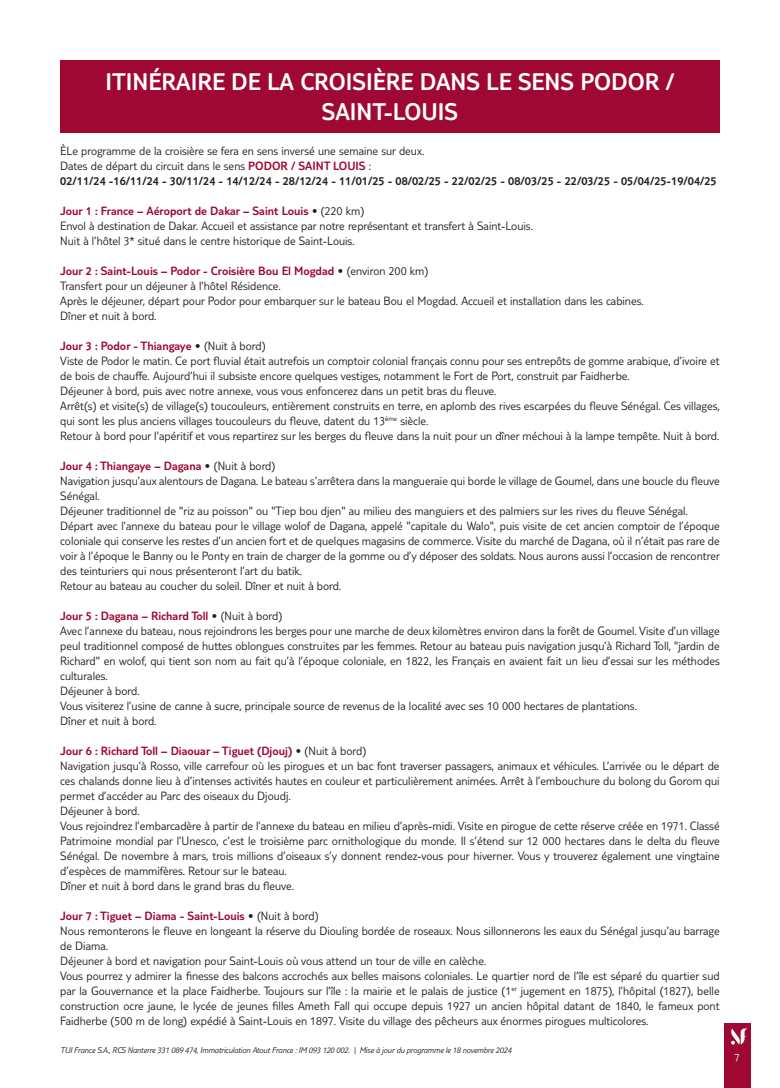
<style>
.page{position:relative;width:780px;height:1088px;background:#fff}
.page>*{position:absolute;margin:0;border:0;box-sizing:border-box;transform-origin:0 0}
.t1{font:300 25px/30px "TUI Type";color:#fff;text-align:center}
.t2{font:300 12.5px/15px "TUI Type";color:#231f20}
.t3{font:300 12.5px/15px "TUI Type";color:#231f20}
.t4{font:300 11.25px "TUI Type";color:#fff}
.t5{font:italic 300 8.75px "TUI Type";letter-spacing:-.02em;color:#231f20}
.s1{font-style:inherit}
.s2{color:#9e0832}
</style>
<div class="page">
<div style="left:724px;top:1023px;width:26px;height:65px;background:#9e0832"></div>
<svg style="left:731px;top:1028px;width:17px;height:16px"></svg>
<div style="left:60px;top:60px;width:659px;height:73px;background:#9e0832"></div>
<h1 class="t1" style="left:105px;top:66px;width:570px">ITINÉRAIRE DE LA CROISIÈRE DANS LE SENS PODOR /<br>SAINT-LOUIS</h1>
<p class="t3" style="left:60px;top:143px;width:658px"><span class="s1">ÈLe programme de la croisière se fera en sens inversé une semaine sur deux.<br>Dates de départ du circuit dans le sens</span> <span class="s2">PODOR / SAINT LOUIS</span> <span class="s1">:<br></span>02/11/24 -16/11/24 - 30/11/24 - 14/12/24 - 28/12/24 - 11/01/25 - 08/02/25 - 22/02/25 - 08/03/25 - 22/03/25 - 05/04/25-19/04/25</p>
<p class="t2" style="left:60px;top:203px;width:474px"><span class="s2">Jour 1 : France – Aéroport de Dakar – Saint Louis</span> • (220 km)<br>Envol à destination de Dakar. Accueil et assistance par notre représentant et transfert à Saint-Louis.<br>Nuit à l’hôtel 3* situé dans le centre historique de Saint-Louis.</p>
<p class="t2" style="left:60px;top:263px;width:585px"><span class="s2">Jour 2 : Saint-Louis – Podor - Croisière Bou El Mogdad</span> • (environ 200 km)<br>Transfert pour un déjeuner à l’hôtel Résidence.<br>Après le déjeuner, départ pour Podor pour embarquer sur le bateau Bou el Mogdad. Accueil et installation dans les cabines.<br>Dîner et nuit à bord.</p>
<p class="t2" style="left:60px;top:338px;width:661px"><span class="s2">Jour 3 : Podor - Thiangaye</span> • (Nuit à bord)<br>Viste de Podor le matin. Ce port fluvial était autrefois un comptoir colonial français connu pour ses entrepôts de gomme arabique, d’ivoire et de bois de chauffe. Aujourd’hui il subsiste encore quelques vestiges, notamment le Fort de Port, construit par Faidherbe.<br>Déjeuner à bord, puis avec notre annexe, vous vous enfoncerez dans un petit bras du fleuve.<br>Arrêt(s) et visite(s) de village(s) toucouleurs, entièrement construits en terre, en aplomb des rives escarpées du fleuve Sénégal. Ces villages, qui sont les plus anciens villages toucouleurs du fleuve, datent du 13<sup>ème</sup> siècle.<br>Retour à bord pour l’apéritif et vous repartirez sur les berges du fleuve dans la nuit pour un dîner méchoui à la lampe tempête. Nuit à bord.</p>
<p class="t2" style="left:60px;top:458px;width:661px"><span class="s2">Jour 4 : Thiangaye – Dagana</span> • (Nuit à bord)<br>Navigation jusqu’aux alentours de Dagana. Le bateau s’arrêtera dans la mangueraie qui borde le village de Goumel, dans une boucle du fleuve Sénégal.<br>Déjeuner traditionnel de "riz au poisson" ou "Tiep bou djen" au milieu des manguiers et des palmiers sur les rives du fleuve Sénégal.<br>Départ avec l’annexe du bateau pour le village wolof de Dagana, appelé "capitale du Walo", puis visite de cet ancien comptoir de l’époque coloniale qui conserve les restes d’un ancien fort et de quelques magasins de commerce. Visite du marché de Dagana, où il n’était pas rare de voir à l’époque le Banny ou le Ponty en train de charger de la gomme ou d’y déposer des soldats. Nous aurons aussi l’occasion de rencontrer des teinturiers qui nous présenteront l’art du batik.<br>Retour au bateau au coucher du soleil. Dîner et nuit à bord.</p>
<p class="t2" style="left:60px;top:608px;width:661px"><span class="s2">Jour 5 : Dagana – Richard Toll</span> • (Nuit à bord)<br>Avec l’annexe du bateau, nous rejoindrons les berges pour une marche de deux kilomètres environ dans la forêt de Goumel. Visite d’un village peul traditionnel composé de huttes oblongues construites par les femmes. Retour au bateau puis navigation jusqu’à Richard Toll, "jardin de Richard" en wolof, qui tient son nom au fait qu’à l’époque coloniale, en 1822, les Français en avaient fait un lieu d’essai sur les méthodes culturales.<br>Déjeuner à bord.<br>Vous visiterez l’usine de canne à sucre, principale source de revenus de la localité avec ses 10 000 hectares de plantations.<br>Dîner et nuit à bord.</p>
<p class="t2" style="left:60px;top:743px;width:661px"><span class="s2">Jour 6 : Richard Toll – Diaouar – Tiguet (Djouj)</span> • (Nuit à bord)<br>Navigation jusqu’à Rosso, ville carrefour où les pirogues et un bac font traverser passagers, animaux et véhicules. L’arrivée ou le départ de ces chalands donne lieu à d’intenses activités hautes en couleur et particulièrement animées. Arrêt à l’embouchure du bolong du Gorom qui permet d’accéder au Parc des oiseaux du Djoudj.<br>Déjeuner à bord.<br>Vous rejoindrez l’embarcadère à partir de l’annexe du bateau en milieu d’après-midi. Visite en pirogue de cette réserve créée en 1971. Classé Patrimoine mondial par l’Unesco, c’est le troisième parc ornithologique du monde. Il s’étend sur 12 000 hectares dans le delta du fleuve Sénégal. De novembre à mars, trois millions d’oiseaux s’y donnent rendez-vous pour hiverner. Vous y trouverez également une vingtaine d’espèces de mammifères. Retour sur le bateau.<br>Dîner et nuit à bord dans le grand bras du fleuve.</p>
<p class="t2" style="left:60px;top:908px;width:661px"><span class="s2">Jour 7 : Tiguet – Diama - Saint-Louis</span> • (Nuit à bord)<br>Nous remonterons le fleuve en longeant la réserve du Diouling bordée de roseaux. Nous sillonnerons les eaux du Sénégal jusqu’au barrage de Diama.<br>Déjeuner à bord et navigation pour Saint-Louis où vous attend un tour de ville en calèche.<br>Vous pourrez y admirer la finesse des balcons accrochés aux belles maisons coloniales. Le quartier nord de l’île est séparé du quartier sud par la Gouvernance et la place Faidherbe. Toujours sur l’île : la mairie et le palais de justice (1<sup>er</sup> jugement en 1875), l’hôpital (1827), belle construction ocre jaune, le lycée de jeunes filles Ameth Fall qui occupe depuis 1927 un ancien hôpital datant de 1840, le fameux pont Faidherbe (500 m de long) expédié à Saint-Louis en 1897. Visite du village des pêcheurs aux énormes pirogues multicolores.</p>
<p class="t5" style="left:60px;top:1045px;width:452px">TUI France S.A., RCS Nanterre 331 089 474, Immatriculation Atout France : IM 093 120 002. | Mise à jour du programme le 18 novembre 2024</p>
<p class="t4" style="left:734px;top:1050px;width:7px">7</p>
</div>
